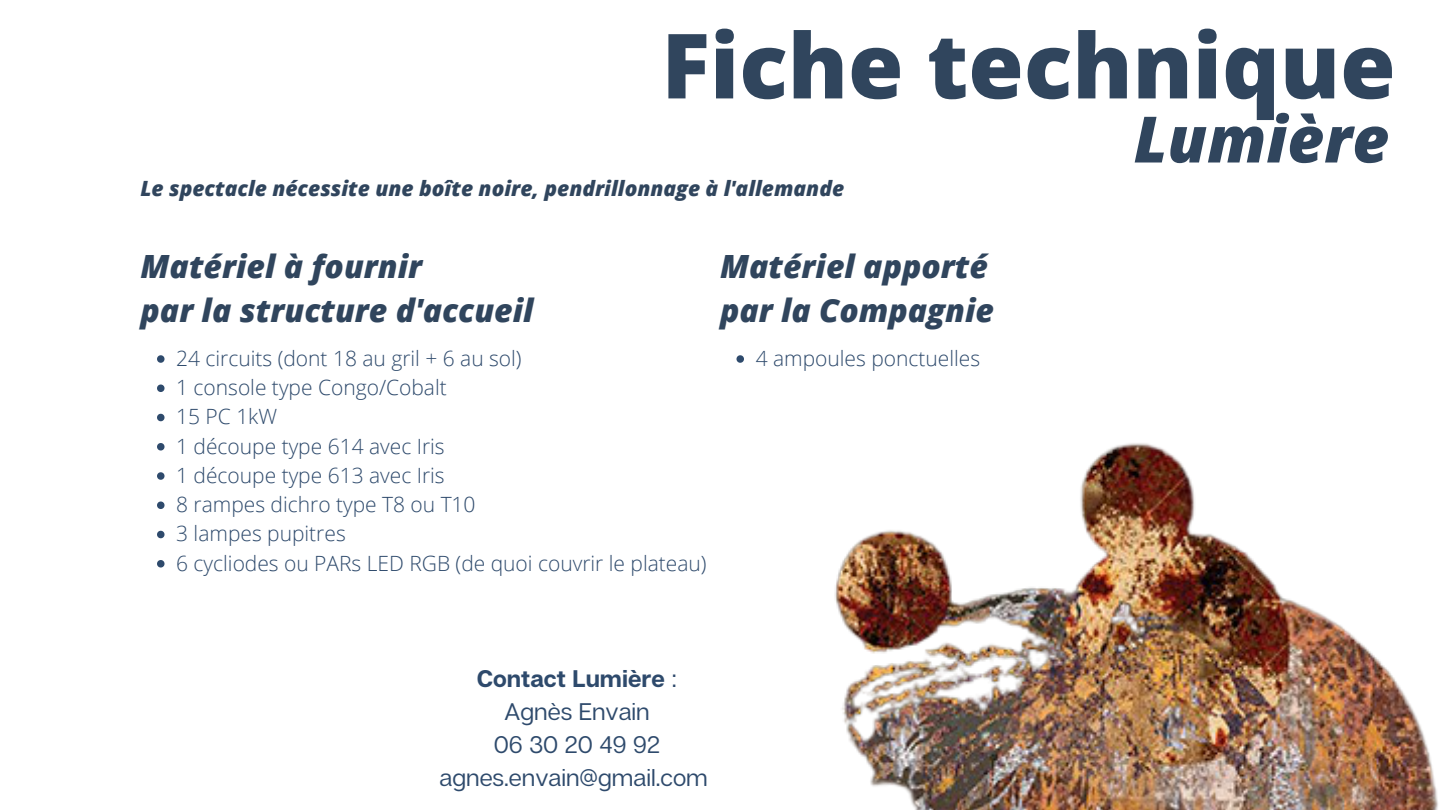
<style>
.page{position:relative;width:1440px;height:810px;background:#fff}
.page>*{position:absolute;margin:0;border:0;box-sizing:border-box;transform-origin:0 0}
.t1{font:800 90px "Open Sans";color:#30455d}
.t2{font:italic 800 64px "Open Sans";color:#30455d}
.t3{font:italic 800 32px/44.2px "Open Sans";color:#30455d}
.t4{font:24px/33px "Articulat CF";color:#2e4a6c;text-align:center}
.t5{font:300 21px/29.2px "Open Sans";color:#2e4a6c}
.t6{font:italic 800 21px "Open Sans";color:#30455d}
.s1{font-weight:700}
</style>
<div class="page">
<svg style="left:157px;top:355px;width:8px;height:8px"></svg>
<svg style="left:157px;top:385px;width:8px;height:7px"></svg>
<svg style="left:157px;top:414px;width:8px;height:7px"></svg>
<svg style="left:157px;top:443px;width:8px;height:8px"></svg>
<svg style="left:157px;top:472px;width:8px;height:8px"></svg>
<svg style="left:157px;top:502px;width:8px;height:7px"></svg>
<svg style="left:157px;top:531px;width:8px;height:7px"></svg>
<svg style="left:157px;top:560px;width:8px;height:8px"></svg>
<img style="left:834px;top:443px;width:604px;height:367px">
<svg style="left:736px;top:355px;width:8px;height:8px"></svg>
<h1 class="t1" style="left:661px;top:2px;width:736px">Fiche technique</h1>
<h2 class="t2" style="left:1134px;top:94px;width:257px">Lumière</h2>
<p class="t6" style="left:141px;top:174px;width:705px">Le spectacle nécessite une boîte noire, pendrillonnage à l'allemande</p>
<h3 class="t3" style="left:141px;top:243px;width:395px">Matériel à fournir<br>par la structure d'accueil</h3>
<p class="t5" style="left:176px;top:343px;width:532px">24 circuits (dont 18 au gril + 6 au sol)<br>1 console type Congo/Cobalt<br>15 PC 1kW<br>1 découpe type 614 avec Iris<br>1 découpe type 613 avec Iris<br>8 rampes dichro type T8 ou T10<br>3 lampes pupitres<br>6 cycliodes ou PARs LED RGB (de quoi couvrir le plateau)</p>
<h3 class="t3" style="left:720px;top:243px;width:275px">Matériel apporté par la Compagnie</h3>
<p class="t5" style="left:756px;top:343px;width:226px">4 ampoules ponctuelles</p>
<p class="t4" style="left:440px;top:661px;width:270px"><span class="s1">Contact Lumière</span> :<br>Agnès Envain<br>06 30 20 49 92 agnes.envain@gmail.com</p>
</div>
